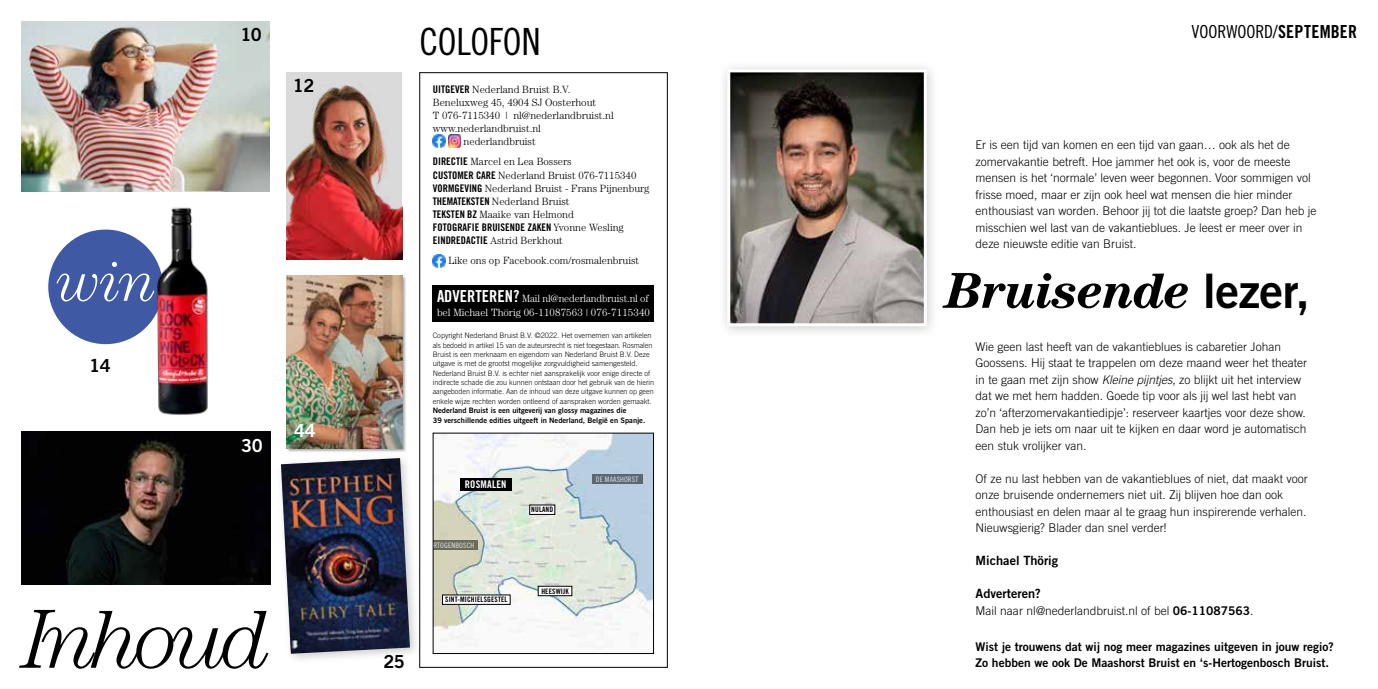
<style>
.page{position:relative;width:1378px;height:689px;background:#fff}
.page>*{position:absolute;margin:0;border:0;box-sizing:border-box;transform-origin:0 0}
.t1{font:italic 300 84px "Century Std";letter-spacing:-.075em;color:#000}
.t2{font:italic 300 56.55px "Century LT";color:#fff}
.t3{font:italic 700 50.4px "Century LT";letter-spacing:-.02em;color:#000}
.t4{font:37.5px "Trade Gothic LT Std Cn 18";letter-spacing:-.005em;color:#000}
.t5{font:18px "Trade Gothic LT Std Cn 18";color:#000}
.t6{font:18px "Trade Gothic LT Std Bd 2";letter-spacing:-.03em;color:#000}
.t7{font:18px "Trade Gothic LT Std Bd 2";color:#fff}
.t8{font:12.75px "Trade Gothic LT Std Bd 2";color:#000}
.t9{font:300 12px/16.5px "Trade Gothic LT Std";color:#000}
.t10{font:12px/16.5px "Trade Gothic LT Std Bd 2";color:#000}
.t11{font:300 10.5px/13.2px "Century Std";color:#000}
.t12{font:300 10.5px/13.2px "Century Std";color:#fff}
.t13{font:10.5px "Trade Gothic LT Std Bd Cn 20";color:#000}
.t14{font:10.5px "Trade Gothic LT Std Bd Cn 20";letter-spacing:.02em;color:#fff}
.t15{font:300 7.5px/9.3px "Trade Gothic LT Std";color:#000}
.t16{font:7.5px/9.3px "Trade Gothic LT Std Bd 2";color:#000}
.t17{font:7.5px "Trade Gothic LT Std Bd Cn 20";letter-spacing:.02em;color:#000}
.t18{font:7.5px "Trade Gothic LT Std Cn 18";letter-spacing:.02em;color:#fff}
.s1{font-family:"Trade Gothic LT Std Bd Cn 20";font-weight:400}
.s2{font-family:"Century Std";font-weight:300}
.s3{font-family:"Trade Gothic LT Std Bd Cn 20";font-weight:400;font-size:16.5px}
.s4{font-family:"Trade Gothic LT Std Bd Cn 20"}
.s5{font-family:"Trade Gothic LT Std Bd 2";font-weight:400;font-style:normal;font-size:47.55px}
.s6{font-style:italic}
.s7{font-family:"Trade Gothic LT Std Bd 2";font-weight:400}
</style>
<div class="page">
<div style="left:718px;top:60px;width:221px;height:279px;background:#000;opacity:.2"></div>
<img style="left:726px;top:68px;width:202px;height:260px">
<svg style="left:433px;top:135px;width:28px;height:12px"></svg>
<svg style="left:433px;top:254px;width:12px;height:13px"></svg>
<div style="left:433px;top:285px;width:221px;height:36px;background:#000"></div>
<img style="left:435px;top:435px;width:217px;height:211px">
<div style="left:433px;top:433px;width:221px;height:221px;border:1px solid #000"></div>
<div style="left:460px;top:478px;width:51px;height:12px;background:#000"></div>
<div style="left:538px;top:586px;width:34px;height:10px;background:#fff"></div>
<div style="left:538px;top:586px;width:34px;height:10px;border:1px solid #000"></div>
<div style="left:530px;top:505px;width:25px;height:9px;background:#fff"></div>
<div style="left:442px;top:595px;width:68px;height:9px;background:#fff"></div>
<div style="left:592px;top:474px;width:50px;height:10px;background:#5c6770"></div>
<div style="left:433px;top:540px;width:45px;height:10px;background:#6a695d"></div>
<div style="left:48px;top:230px;width:115px;height:114px;background:#4059a4;border-radius:50%"></div>
<img style="left:21px;top:432px;width:249px;height:153px">
<img style="left:148px;top:207px;width:60px;height:208px">
<div style="left:287px;top:72px;width:115px;height:187px;background:#dadada"></div>
<img style="left:21px;top:21px;width:249px;height:170px">
<div style="left:275px;top:452px;width:146px;height:213px;background:#000;opacity:.2"></div>
<img style="left:281px;top:458px;width:129px;height:196px">
<img style="left:287px;top:84px;width:115px;height:175px">
<div style="left:286px;top:275px;width:121px;height:178px;background:#000;opacity:.35"></div>
<img style="left:287px;top:276px;width:115px;height:173px">
<h3 class="t6" style="left:240px;top:23px;width:23px">10</h3>
<h3 class="t6" style="left:293px;top:74px;width:23px">12</h3>
<h2 class="t2" style="left:57px;top:249px;width:101px">win</h2>
<h3 class="t6" style="left:89px;top:354px;width:23px">14</h3>
<h3 class="t7" style="left:241px;top:434px;width:23px">30</h3>
<h3 class="t7" style="left:294px;top:419px;width:23px">44</h3>
<h1 class="t1" style="left:23px;top:591px;width:249px">Inhoud</h1>
<h3 class="t4" style="left:419px;top:20px;width:123px">COLOFON</h3>
<p class="t11" style="left:433px;top:83px;width:139px"><span class="s1">UITGEVER</span> Nederland Bruist B.V.</p>
<p class="t11" style="left:433px;top:96px;width:165px">Beneluxweg 45, 4904 SJ Oosterhout</p>
<p class="t11" style="left:433px;top:109px;width:182px">T 076-7115340 | nl@nederlandbruist.nl</p>
<p class="t11" style="left:433px;top:121px;width:110px">www.nederlandbruist.nl</p>
<p class="t11" style="left:464px;top:134px;width:74px">nederlandbruist</p>
<p class="t11" style="left:433px;top:155px;width:218px"><span class="s1">DIRECTIE</span> Marcel en Lea Bossers<br><span class="s1">CUSTOMER CARE</span> Nederland Bruist 076-7115340<br><span class="s1">VORMGEVING</span> Nederland Bruist - Frans Pijnenburg <span class="s1">THEMATEKSTEN</span> Nederland Bruist<br><span class="s1">TEKSTEN BZ</span> Maaike van Helmond</p>
<p class="t13" style="left:433px;top:221px;width:192px">FOTOGRAFIE BRUISENDE ZAKEN <span class="s2">Yvonne Wesling</span></p>
<p class="t11" style="left:448px;top:230px;width:192px;line-height:20.2px;text-indent:-15px"><span class="s1">EINDREDACTIE</span> Astrid Berkhout<br>Like ons op Facebook.com/rosmalenbruist</p>
<p class="t12" style="left:437px;top:292px;width:214px"><span class="s3">ADVERTEREN?</span> Mail nl@nederlandbruist.nl of bel Michael Thörig 06-11087563 | 076-7115340</p>
<p class="t15" style="left:433px;top:331px;width:223px">Copyright Nederland Bruist B.V. ©2022. Het overnemen van artikelen als bedoeld in artikel 15 van de auteursrecht is niet toegestaan. Rosmalen Bruist is een merknaam en eigendom van Nederland Bruist B.V. Deze uitgave is met de grootst mogelijke zorgvuldigheid samengesteld.<br>Nederland Bruist B.V. is echter niet aansprakelijk voor enige directe of indirecte schade die zou kunnen ontstaan door het gebruik van de hierin aangeboden informatie. Aan de inhoud van deze uitgave kunnen op geen enkele wijze rechten worden ontleend of aanspraken worden gemaakt.</p>
<p class="t16" style="left:433px;top:406px;width:214px">Nederland Bruist is een uitgeverij van glossy magazines die<br>39 verschillende edities uitgeeft in Nederland, België en Spanje.</p>
<h3 class="t6" style="left:384px;top:650px;width:23px">25</h3>
<p class="t14" style="left:465px;top:478px;width:43px">ROSMALEN</p>
<p class="t18" style="left:433px;top:541px;width:42px">RTOGENBOSCH</p>
<p class="t17" style="left:445px;top:595px;width:64px">SINT-MICHIELSGESTEL</p>
<p class="t17" style="left:531px;top:505px;width:23px">NULAND</p>
<p class="t17" style="left:541px;top:586px;width:29px">HEESWIJK</p>
<p class="t18" style="left:596px;top:475px;width:44px">DE MAASHORST</p>
<h3 class="t5" style="left:1191px;top:21px;width:167px">VOORWOORD/<span class="s4">SEPTEMBER</span></h3>
<p class="t9" style="left:975px;top:136px;width:342px">Er is een tijd van komen en een tijd van gaan… ook als het de zomervakantie betreft. Hoe jammer het ook is, voor de meeste mensen is het ‘normale’ leven weer begonnen. Voor sommigen vol frisse moed, maar er zijn ook heel wat mensen die hier minder enthousiast van worden. Behoor jij tot die laatste groep? Dan heb je misschien wel last van de vakantieblues. Je leest er meer over in deze nieuwste editie van Bruist.</p>
<h3 class="t3" style="left:945px;top:261px;width:366px">Bruisende <span class="s5">lezer,</span></h3>
<p class="t9" style="left:975px;top:338px;width:333px">Wie geen last heeft van de vakantieblues is cabaretier Johan Goossens. Hij staat te trappelen om deze maand weer het theater in te gaan met zijn show <span class="s6">Kleine pijntjes</span>, zo blijkt uit het interview dat we met hem hadden. Goede tip voor als jij wel last hebt van zo’n ‘afterzomervakantiedipje’: reserveer kaartjes voor deze show.<br>Dan heb je iets om naar uit te kijken en daar word je automatisch een stuk vrolijker van.</p>
<p class="t9" style="left:975px;top:470px;width:334px">Of ze nu last hebben van de vakantieblues of niet, dat maakt voor onze bruisende ondernemers niet uit. Zij blijven hoe dan ook enthousiast en delen maar al te graag hun inspirerende verhalen.<br>Nieuwsgierig? Blader dan snel verder!</p>
<p class="t8" style="left:975px;top:552px;width:84px">Michael Thörig</p>
<p class="t8" style="left:975px;top:585px;width:67px">Adverteren?</p>
<p class="t9" style="left:975px;top:602px;width:279px">Mail naar nl@nederlandbruist.nl of bel <span class="s7">06-11087563</span>.</p>
<p class="t10" style="left:975px;top:638px;width:360px">Wist je trouwens dat wij nog meer magazines uitgeven in jouw regio?<br>Zo hebben we ook De Maashorst Bruist en ‘s-Hertogenbosch Bruist.</p>
</div>
